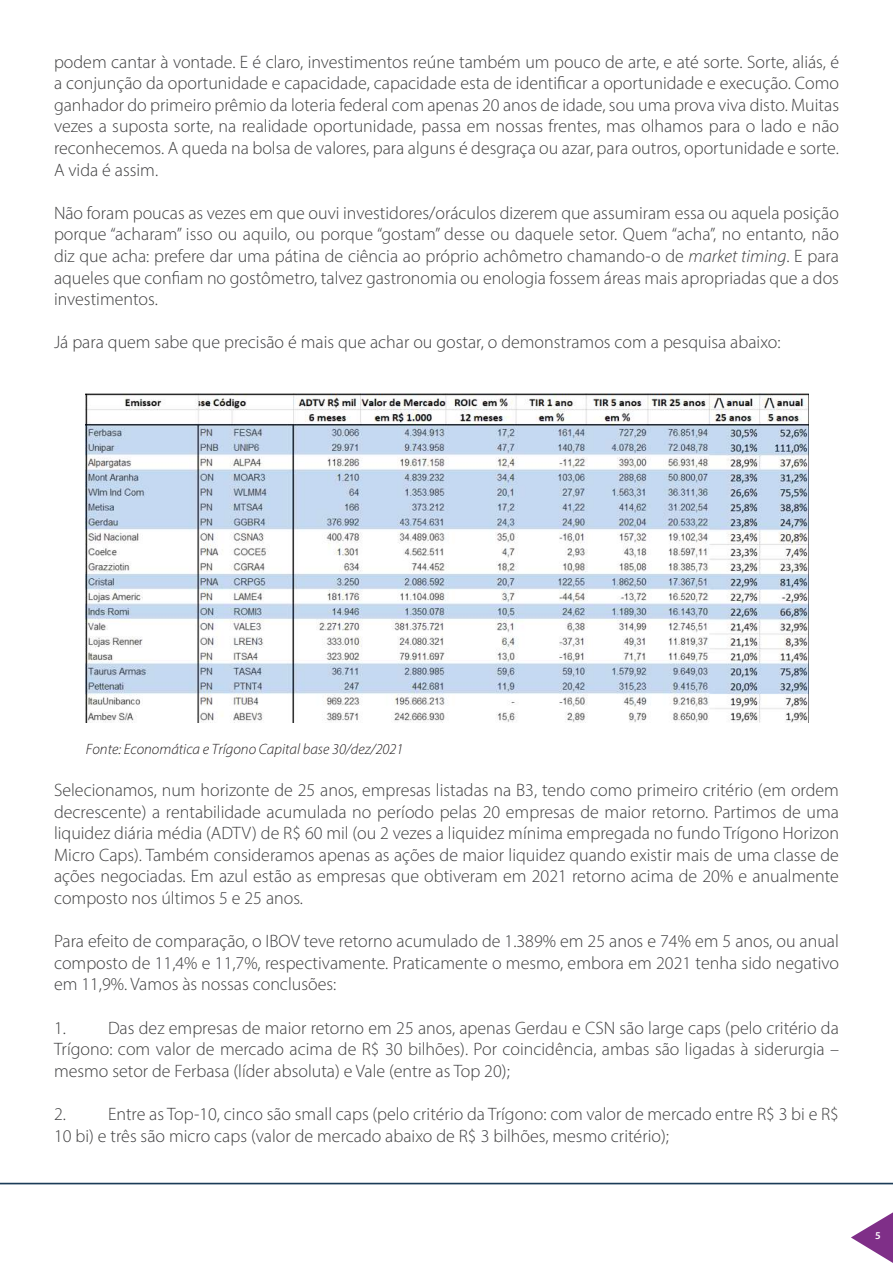
<style>
.page{position:relative;width:893px;height:1263px;background:#fff}
.page>*{position:absolute;margin:0;border:0;box-sizing:border-box;transform-origin:0 0}
.t1{font:300 18px/21.6px "Myriad Pro";color:#3e3e3f;text-align:justify}
.t2{font:italic 300 15px "Myriad Pro";color:#231f20}
.t3{font:600 10.5px "Myriad Pro";color:#fff}
.s1{font-style:italic}
</style>
<div class="page">
<hr style="left:0;top:1183px;width:893px;height:1px;background:#1b3c58">
<svg style="left:851px;top:1212px;width:42px;height:51px"></svg>
<img style="left:86px;top:393px;width:723px;height:329px">
<p class="t1" style="left:54px;top:51px;width:787px">podem cantar à vontade. E é claro, investimentos reúne também um pouco de arte, e até sorte. Sorte, aliás, é a conjunção da oportunidade e capacidade, capacidade esta de identificar a oportunidade e execução. Como ganhador do primeiro prêmio da loteria federal com apenas 20 anos de idade, sou uma prova viva disto. Muitas vezes a suposta sorte, na realidade oportunidade, passa em nossas frentes, mas olhamos para o lado e não reconhecemos. A queda na bolsa de valores, para alguns é desgraça ou azar, para outros, oportunidade e sorte.<br>A vida é assim.</p>
<p class="t1" style="left:54px;top:202px;width:786px">Não foram poucas as vezes em que ouvi investidores/oráculos dizerem que assumiram essa ou aquela posição porque “acharam” isso ou aquilo, ou porque “gostam” desse ou daquele setor. Quem “acha”, no entanto, não diz que acha: prefere dar uma pátina de ciência ao próprio achômetro chamando-o de <span class="s1">market timing</span>. E para aqueles que confiam no gostômetro, talvez gastronomia ou enologia fossem áreas mais apropriadas que a dos investimentos.</p>
<p class="t1" style="left:54px;top:331px;width:728px">Já para quem sabe que precisão é mais que achar ou gostar, o demonstramos com a pesquisa abaixo:</p>
<p class="t2" style="left:86px;top:740px;width:319px">Fonte: Economática e Trígono Capital base 30/dez/2021</p>
<p class="t1" style="left:54px;top:779px;width:787px">Selecionamos, num horizonte de 25 anos, empresas listadas na B3, tendo como primeiro critério (em ordem decrescente) a rentabilidade acumulada no período pelas 20 empresas de maior retorno. Partimos de uma liquidez diária média (ADTV) de R$ 60 mil (ou 2 vezes a liquidez mínima empregada no fundo Trígono Horizon Micro Caps). Também consideramos apenas as ações de maior liquidez quando existir mais de uma classe de ações negociadas. Em azul estão as empresas que obtiveram em 2021 retorno acima de 20% e anualmente composto nos últimos 5 e 25 anos.</p>
<p class="t1" style="left:54px;top:930px;width:786px">Para efeito de comparação, o IBOV teve retorno acumulado de 1.389% em 25 anos e 74% em 5 anos, ou anual composto de 11,4% e 11,7%, respectivamente. Praticamente o mesmo, embora em 2021 tenha sido negativo em 11,9%. Vamos às nossas conclusões:</p>
<p class="t1" style="left:54px;top:1016px;width:787px">1. Das dez empresas de maior retorno em 25 anos, apenas Gerdau e CSN são large caps (pelo critério da Trígono: com valor de mercado acima de R$ 30 bilhões). Por coincidência, ambas são ligadas à siderurgia – mesmo setor de Ferbasa (líder absoluta) e Vale (entre as Top 20);</p>
<p class="t1" style="left:54px;top:1103px;width:786px">2. Entre as Top-10, cinco são small caps (pelo critério da Trígono: com valor de mercado entre R$ 3 bi e R$<br>10 bi) e três são micro caps (valor de mercado abaixo de R$ 3 bilhões, mesmo critério);</p>
<p class="t3" style="left:875px;top:1229px;width:7px">5</p>
</div>
